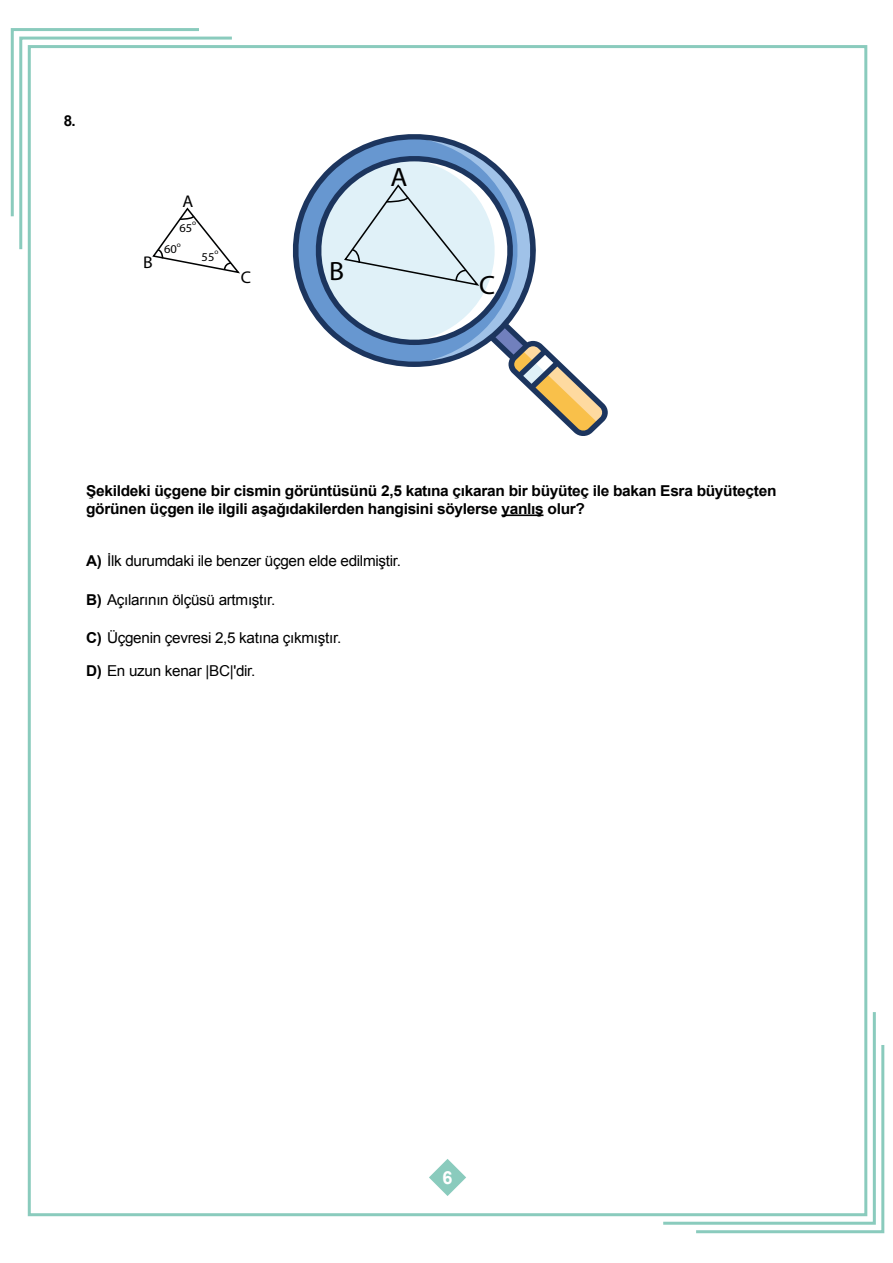
<style>
.page{position:relative;width:893px;height:1263px;background:#fff}
.page>*{position:absolute;margin:0;border:0;box-sizing:border-box;transform-origin:0 0}
.t1{font:26.55px "Myriad Pro";color:#000;scale:1.04 1}
.t2{font:700 18px "Arial";color:#fff}
.t3{font:16.95px "Myriad Pro";color:#000;scale:1.04 1}
.t4{font:700 15px/18px "Arial";letter-spacing:-.02em;color:#000}
.t5{font:15px "Arial";letter-spacing:-.02em;color:#000}
.t6{font:12px "Myriad Pro";color:#000;scale:1.04 1}
.t7{font:7.05px "Myriad Pro";color:#000;scale:1.04 1}
.s1{font-weight:700}
</style>
<div class="page">
<hr style="left:501px;top:514px;width:42px;height:2px;background:#000">
<svg style="left:293px;top:134px;width:315px;height:302px"></svg>
<svg style="left:306px;top:135px;width:300px;height:299px"></svg>
<svg style="left:10px;top:28px;width:230px;height:244px"></svg>
<svg style="left:660px;top:1009px;width:216px;height:216px"></svg>
<svg style="left:693px;top:1042px;width:192px;height:192px"></svg>
<svg style="left:429px;top:1159px;width:37px;height:37px"></svg>
<p class="t4" style="left:64px;top:112px;width:14px">8.</p>
<p class="t3" style="left:143px;top:252px;width:11px">B</p>
<p class="t3" style="left:183px;top:192px;width:12px">A</p>
<p class="t7" style="left:192px;top:219px;width:5px">o</p>
<p class="t6" style="left:179px;top:221px;width:14px">65</p>
<p class="t7" style="left:177px;top:240px;width:5px">o</p>
<p class="t6" style="left:164px;top:242px;width:14px">60</p>
<p class="t7" style="left:214px;top:248px;width:5px">o</p>
<p class="t6" style="left:202px;top:250px;width:14px">55</p>
<p class="t3" style="left:241px;top:267px;width:11px">C</p>
<h1 class="t1" style="left:329px;top:255px;width:16px">B</h1>
<h1 class="t1" style="left:391px;top:161px;width:18px">A</h1>
<h1 class="t1" style="left:479px;top:270px;width:17px">C</h1>
<p class="t4" style="left:86px;top:482px;width:692px">Şekildeki üçgene bir cismin görüntüsünü 2,5 katına çıkaran bir büyüteç ile bakan Esra büyüteçten görünen üçgen ile ilgili aşağıdakilerden hangisini söylerse yanlış olur?</p>
<p class="t5" style="left:86px;top:551px;width:316px"><span class="s1">A)</span> İlk durumdaki ile benzer üçgen elde edilmiştir.</p>
<p class="t5" style="left:86px;top:590px;width:191px"><span class="s1">B)</span> Açılarının ölçüsü artmıştır.</p>
<p class="t5" style="left:86px;top:628px;width:257px"><span class="s1">C)</span> Üçgenin çevresi 2,5 katına çıkmıştır.</p>
<p class="t5" style="left:86px;top:661px;width:171px"><span class="s1">D)</span> En uzun kenar |BC|'dir.</p>
<p class="t2" style="left:443px;top:1167px;width:12px">6</p>
</div>
